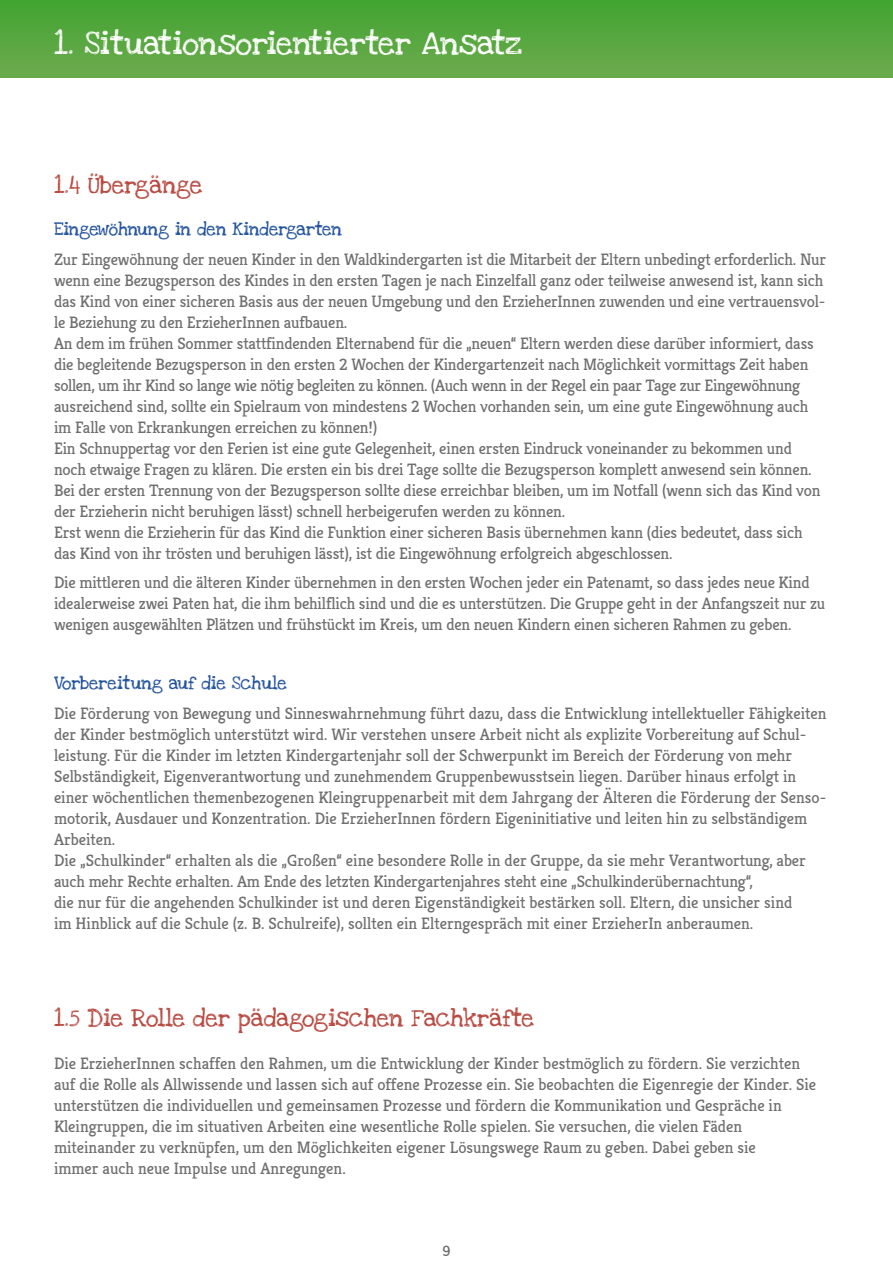
<style>
.page{position:relative;width:893px;height:1263px;background:#fff}
.page>*{position:absolute;margin:0;border:0;box-sizing:border-box;transform-origin:0 0}
.t1{font:24px "Love Ya Like A Sister";color:#fff}
.t2{font:18px "Love Ya Like A Sister";color:#b7483f}
.t3{font:16.5px/21px "Kreon";letter-spacing:-.01em;color:#706f6f}
.t4{font:15px "Kreon";color:#706f6f}
.t5{font:13.5px "Love Ya Like A Sister";color:#1d4f99}
</style>
<div class="page">
<div style="left:1px;top:0;width:892px;height:77px;background:linear-gradient(to bottom,#41a430,#6dab4f)"></div>
<h1 class="t1" style="left:54px;top:23px;width:470px">1. Situationsorientierter Ansatz</h1>
<p class="t2" style="left:54px;top:170px;width:150px">1.4 Übergänge</p>
<p class="t5" style="left:54px;top:218px;width:290px">Eingewöhnung in den Kindergarten</p>
<p class="t3" style="left:54px;top:249px;width:773px">Zur Eingewöhnung der neuen Kinder in den Waldkindergarten ist die Mitarbeit der Eltern unbedingt erforderlich. Nur wenn eine Bezugsperson des Kindes in den ersten Tagen je nach Einzelfall ganz oder teilweise anwesend ist, kann sich das Kind von einer sicheren Basis aus der neuen Umgebung und den ErzieherInnen zuwenden und eine vertrauensvol&shy;le Beziehung zu den ErzieherInnen aufbauen.<br>An dem im frühen Sommer stattfindenden Elternabend für die „neuen“ Eltern werden diese darüber informiert, dass die begleitende Bezugsperson in den ersten 2 Wochen der Kindergartenzeit nach Möglichkeit vormittags Zeit haben sollen, um ihr Kind so lange wie nötig begleiten zu können. (Auch wenn in der Regel ein paar Tage zur Eingewöhnung ausreichend sind, sollte ein Spielraum von mindestens 2 Wochen vorhanden sein, um eine gute Eingewöhnung auch im Falle von Erkrankungen erreichen zu können!)<br>Ein Schnuppertag vor den Ferien ist eine gute Gelegenheit, einen ersten Eindruck voneinander zu bekommen und noch etwaige Fragen zu klären. Die ersten ein bis drei Tage sollte die Bezugsperson komplett anwesend sein können.<br>Bei der ersten Trennung von der Bezugsperson sollte diese erreichbar bleiben, um im Notfall (wenn sich das Kind von der Erzieherin nicht beruhigen lässt) schnell herbeigerufen werden zu können.<br>Erst wenn die Erzieherin für das Kind die Funktion einer sicheren Basis übernehmen kann (dies bedeutet, dass sich das Kind von ihr trösten und beruhigen lässt), ist die Eingewöhnung erfolgreich abgeschlossen.</p>
<p class="t3" style="left:54px;top:572px;width:773px">Die mittleren und die älteren Kinder übernehmen in den ersten Wochen jeder ein Patenamt, so dass jedes neue Kind idealerweise zwei Paten hat, die ihm behilflich sind und die es unterstützen. Die Gruppe geht in der Anfangszeit nur zu wenigen ausgewählten Plätzen und frühstückt im Kreis, um den neuen Kindern einen sicheren Rahmen zu geben.</p>
<p class="t5" style="left:54px;top:672px;width:234px">Vorbereitung auf die Schule</p>
<p class="t3" style="left:54px;top:703px;width:774px">Die Förderung von Bewegung und Sinneswahrnehmung führt dazu, dass die Entwicklung intellektueller Fähigkeiten der Kinder bestmöglich unterstützt wird. Wir verstehen unsere Arbeit nicht als explizite Vorbereitung auf Schul&shy;leistung. Für die Kinder im letzten Kindergartenjahr soll der Schwerpunkt im Bereich der Förderung von mehr Selbständigkeit, Eigenverantwortung und zunehmendem Gruppenbewusstsein liegen. Darüber hinaus erfolgt in einer wöchentlichen themenbezogenen Kleingruppenarbeit mit dem Jahrgang der Älteren die Förderung der Senso&shy;motorik, Ausdauer und Konzentration. Die ErzieherInnen fördern Eigeninitiative und leiten hin zu selbständigem Arbeiten.<br>Die „Schulkinder“ erhalten als die „Großen“ eine besondere Rolle in der Gruppe, da sie mehr Verantwortung, aber auch mehr Rechte erhalten. Am Ende des letzten Kindergartenjahres steht eine „Schulkinderübernachtung“,<br>die nur für die angehenden Schulkinder ist und deren Eigenständigkeit bestärken soll. Eltern, die unsicher sind<br>im Hinblick auf die Schule (z. B. Schulreife), sollten ein Elterngespräch mit einer ErzieherIn anberaumen.</p>
<p class="t2" style="left:54px;top:1003px;width:481px">1.5 Die Rolle der pädagogischen Fachkräfte</p>
<p class="t3" style="left:54px;top:1053px;width:764px">Die ErzieherInnen schaffen den Rahmen, um die Entwicklung der Kinder bestmöglich zu fördern. Sie verzichten auf die Rolle als Allwissende und lassen sich auf offene Prozesse ein. Sie beobachten die Eigenregie der Kinder. Sie unterstützen die individuellen und gemeinsamen Prozesse und fördern die Kommunikation und Gespräche in Kleingruppen, die im situativen Arbeiten eine wesentliche Rolle spielen. Sie versuchen, die vielen Fäden miteinander zu verknüpfen, um den Möglichkeiten eigener Lösungswege Raum zu geben. Dabei geben sie<br>immer auch neue Impulse und Anregungen.</p>
<p class="t4" style="left:442px;top:1242px;width:10px">9</p>
</div>
